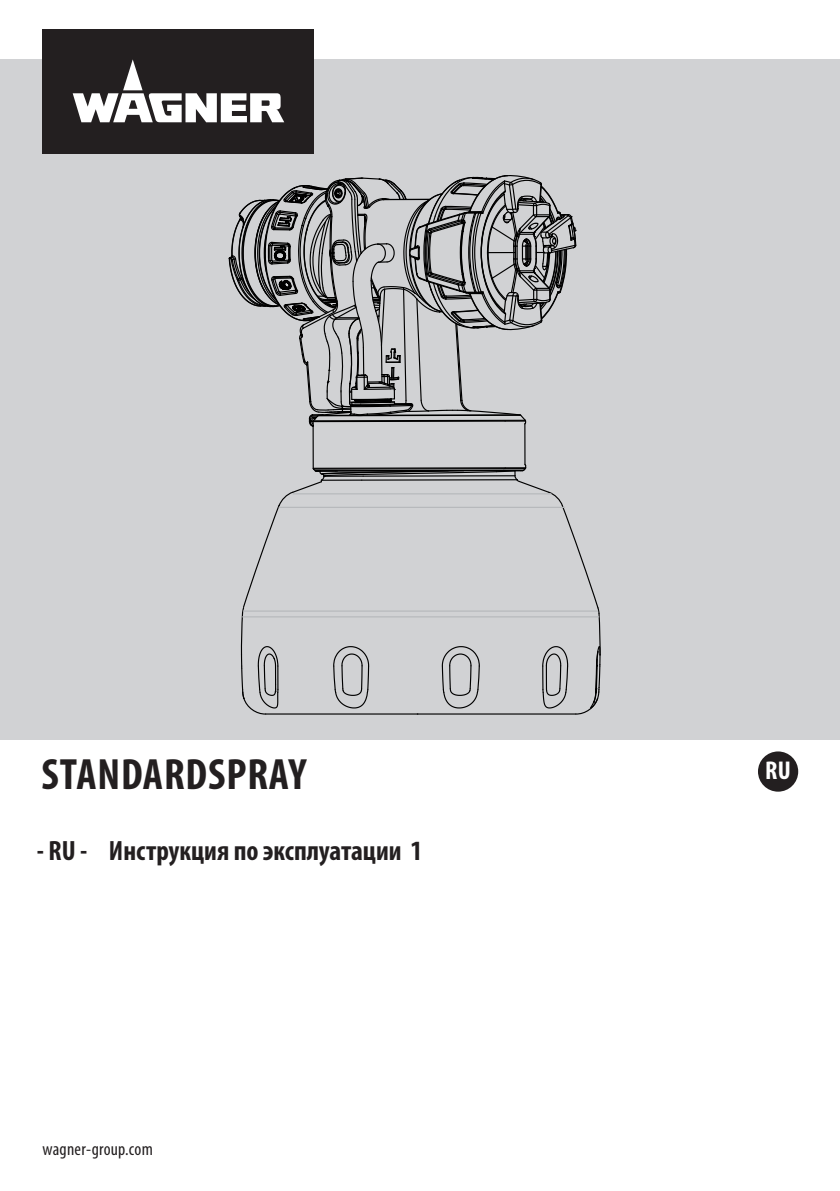
<style>
.page{position:relative;width:840px;height:1191px;background:#fff}
.page>*{position:absolute;margin:0;border:0;box-sizing:border-box;transform-origin:0 0}
.t1{font:700 condensed 44px "Myriad Pro";letter-spacing:.02em;color:#231f20}
.t2{font:700 condensed 28px "Myriad Pro";color:#231f20}
.t3{font:700 condensed 25.8px "Myriad Pro";color:#fff}
.t4{font:condensed 18px "Myriad Pro";letter-spacing:.015em;color:#231f20}
</style>
<div class="page">
<div style="left:0;top:59px;width:839px;height:681px;background:#d1d2d4"></div>
<div style="left:42px;top:29px;width:272px;height:125px;background:#231f20"></div>
<svg style="left:73px;top:59px;width:211px;height:63px"></svg>
<div style="left:757px;top:751px;width:40px;height:40px;background:#231f20;border-radius:50%"></div>
<hr style="left:312px;top:421px;width:1px;height:47px;background:#000">
<hr style="left:524px;top:424px;width:1px;height:40px;background:#000">
<svg style="left:228px;top:175px;width:348px;height:259px"></svg>
<svg style="left:240px;top:463px;width:361px;height:252px"></svg>
<hr style="left:242px;top:616px;width:356px;height:1px;background:#b5b8bb">
<hr style="left:243px;top:610px;width:354px;height:1px;background:#b5b8bb">
<hr style="left:279px;top:507px;width:285px;height:1px;background:#b5b8bb">
<hr style="left:293px;top:493px;width:257px;height:1px;background:#b5b8bb">
<h1 class="t1" style="left:42px;top:746px;width:266px">STANDARDSPRAY</h1>
<p class="t3" style="left:764px;top:754px;width:27px">RU</p>
<p class="t2" style="left:37px;top:833px;width:387px">- RU - Инструкция по эксплуатации 1</p>
<p class="t4" style="left:42px;top:1138px;width:112px">wagner-group.com</p>
</div>
